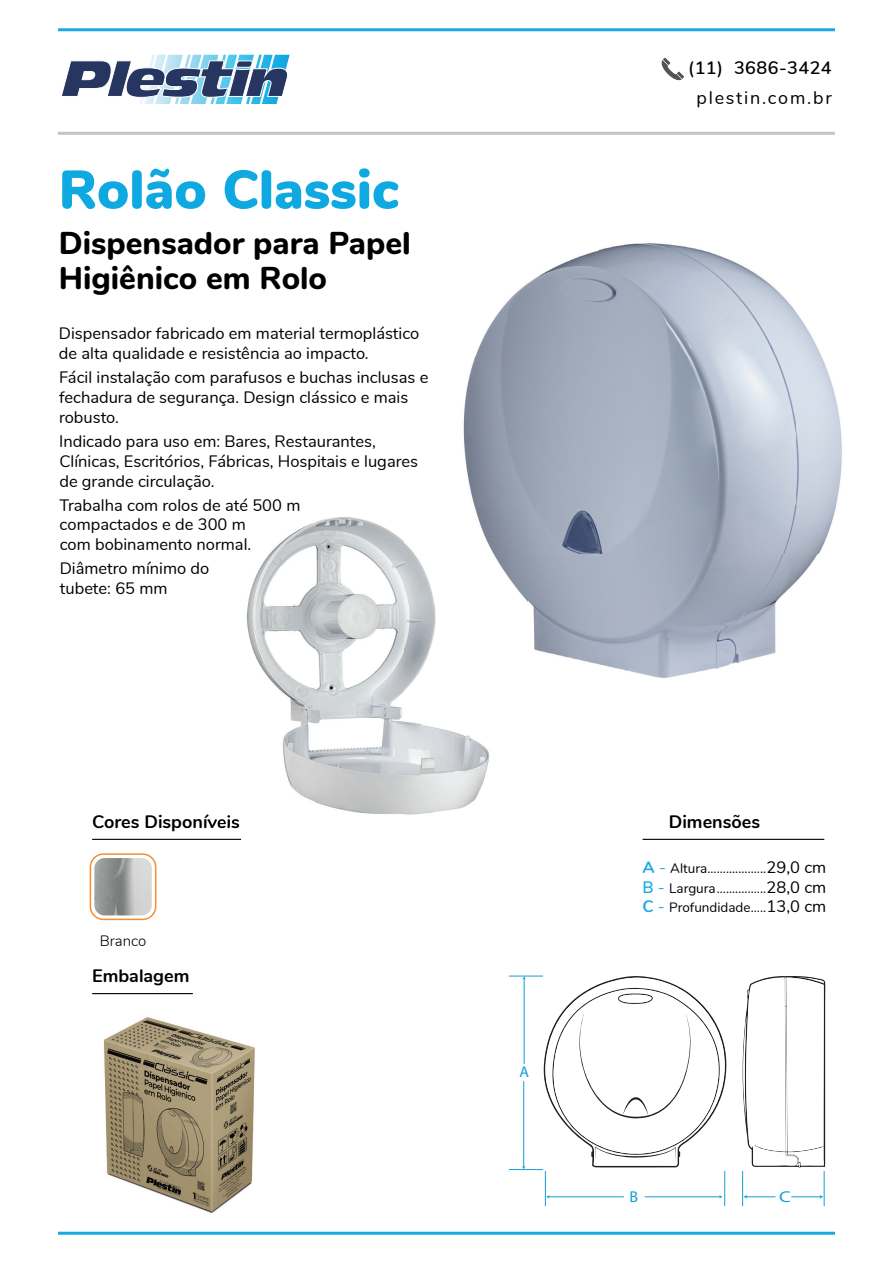
<style>
.page{position:relative;width:893px;height:1263px;background:#fff}
.page>*{position:absolute;margin:0;border:0;box-sizing:border-box;transform-origin:0 0}
.t1{font:900 54px "Nunito";color:#0fa9e2}
.t2{font:800 31.5px/34.5px "Nunito";color:#000001}
.t3{font:700 18px "Nunito";color:#000001}
.t4{font:18px "Nunito";letter-spacing:.1em;color:#000001}
.t5{font:600 18px "Nunito";letter-spacing:.025em;color:#000001}
.t6{font:16.5px/19.8px "Nunito";color:#000001}
.t7{font:15.75px "Myriad Pro";color:#149dd9}
.t8{font:15.75px "Myriad Pro";color:#149dd9;scale:1.27 1}
.t9{font:300 15px "Nunito";color:#000001}
.t10{font:13.5px/19.8px "Nunito";color:#000001;text-align:justify}
.s1{font-weight:700;font-size:16.5px;color:#18ace3}
.s2{font-size:16.5px;color:#18ace3}
.s3{font-size:16.5px}
.s4{font-weight:600;font-size:16.5px;color:#18ace3}
</style>
<div class="page">
<svg style="left:90px;top:853px;width:66px;height:67px"></svg>
<img style="left:94px;top:858px;width:58px;height:57px">
<hr style="left:92px;top:839px;width:149px;height:1px;background:#000001">
<hr style="left:642px;top:839px;width:182px;height:1px;background:#000001">
<hr style="left:92px;top:993px;width:101px;height:1px;background:#000001">
<img style="left:80px;top:1017px;width:196px;height:215px">
<img style="left:463px;top:243px;width:379px;height:312px">
<img style="left:528px;top:555px;width:289px;height:123px">
<img style="left:405px;top:231px;width:4px;height:24px">
<hr style="left:509px;top:1169px;width:34px;height:1px;background:#149dd9">
<hr style="left:824px;top:1171px;width:1px;height:35px;background:#149dd9">
<hr style="left:791px;top:1196px;width:30px;height:1px;background:#149dd9">
<hr style="left:742px;top:1171px;width:1px;height:35px;background:#149dd9">
<svg style="left:743px;top:1195px;width:32px;height:4px"></svg>
<hr style="left:545px;top:1171px;width:1px;height:35px;background:#149dd9">
<hr style="left:724px;top:1171px;width:1px;height:35px;background:#149dd9">
<hr style="left:548px;top:1196px;width:76px;height:1px;background:#149dd9">
<hr style="left:645px;top:1196px;width:75px;height:1px;background:#149dd9">
<hr style="left:523px;top:1081px;width:1px;height:86px;background:#149dd9">
<hr style="left:509px;top:976px;width:34px;height:1px;background:#149dd9">
<hr style="left:524px;top:978px;width:1px;height:86px;background:#149dd9">
<img style="left:247px;top:517px;width:158px;height:95px">
<img style="left:246px;top:612px;width:175px;height:203px">
<img style="left:421px;top:724px;width:69px;height:90px">
<img style="left:209px;top:815px;width:30px;height:10px">
<img style="left:405px;top:506px;width:123px;height:198px">
<svg style="left:743px;top:976px;width:82px;height:191px"></svg>
<svg style="left:544px;top:976px;width:182px;height:191px"></svg>
<svg style="left:662px;top:58px;width:22px;height:22px"></svg>
<hr style="left:58px;top:1232px;width:777px;height:3px;background:#1aaae1">
<hr style="left:58px;top:28px;width:777px;height:3px;background:#1aaae1">
<hr style="left:58px;top:132px;width:777px;height:3px;background:#c3c4c4">
<svg style="left:61px;top:55px;width:229px;height:49px"></svg>
<p class="t5" style="left:688px;top:55px;width:145px">(11) 3686-3424</p>
<h1 class="t1" style="left:59px;top:150px;width:342px">Rolão Classic</h1>
<h2 class="t2" style="left:59px;top:224px;width:353px">Dispensador para Papel<br>Higiênico em Rolo</h2>
<p class="t6" style="left:59px;top:323px;width:362px">Dispensador fabricado em material termoplástico de alta qualidade e resistência ao impacto.</p>
<p class="t6" style="left:59px;top:367px;width:371px">Fácil instalação com parafusos e buchas inclusas e fechadura de segurança. Design clássico e mais robusto.</p>
<p class="t6" style="left:59px;top:430px;width:360px">Indicado para uso em: Bares, Restaurantes,<br>Clínicas, Escritórios, Fábricas, Hospitais e lugares de grande circulação.</p>
<p class="t6" style="left:60px;top:494px;width:242px">Trabalha com rolos de até 500 m compactados e de 300 m<br>com bobinamento normal.</p>
<p class="t6" style="left:60px;top:558px;width:151px">Diâmetro mínimo do tubete: 65 mm</p>
<p class="t4" style="left:696px;top:84px;width:137px">plestin.com.br</p>
<p class="t3" style="left:92px;top:809px;width:149px">Cores Disponíveis</p>
<p class="t3" style="left:669px;top:809px;width:93px">Dimensões</p>
<p class="t9" style="left:100px;top:930px;width:48px">Branco</p>
<p class="t3" style="left:92px;top:962px;width:99px">Embalagem</p>
<p class="t7" style="left:520px;top:1062px;width:11px">A</p>
<p class="t10" style="left:642px;top:857px;width:185px"><span class="s1">A</span> <span class="s2">-</span> Altura...................<span class="s3">29,0 cm </span><span class="s4">B</span> <span class="s2">-</span> Largura................<span class="s3">28,0 cm </span><span class="s1">C</span> <span class="s2">-</span> Profundidade.....<span class="s3">13,0 cm</span></p>
<p class="t7" style="left:629px;top:1187px;width:10px">B</p>
<p class="t8" style="left:779px;top:1187px;width:11px">C</p>
</div>
